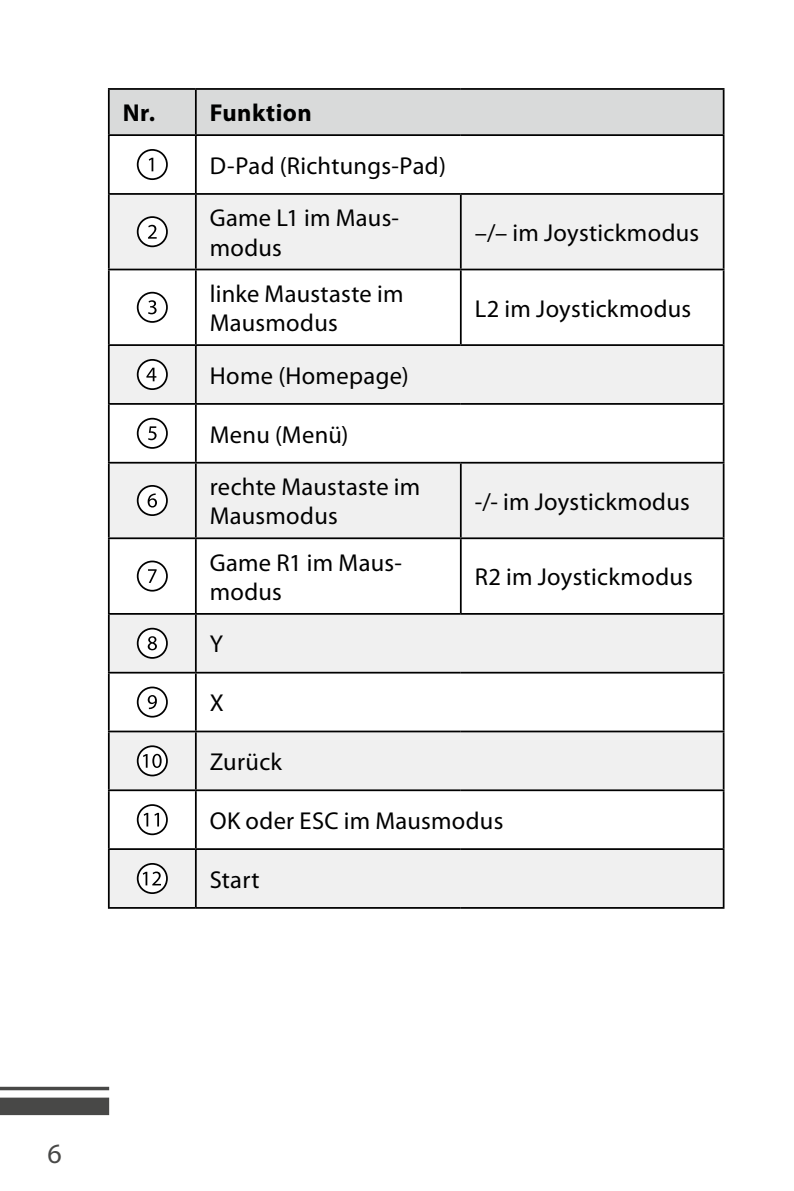
<style>
.page{position:relative;width:794px;height:1191px;background:#fff}
.page>*{position:absolute;margin:0;border:0;box-sizing:border-box;transform-origin:0 0}
.t1{font:28px "Myriad Pro";color:#484847}
.Fließtext_Ebene_1_Ta{font:24.5px/29.4px "Myriad Pro";letter-spacing:.01em;color:#000}
.Überschrift_Tabelle{font:700 24.5px "Myriad Pro";letter-spacing:.02em;color:#000}
</style>
<div class="page">
<div style="left:0;top:1097px;width:109px;height:18px;background:#484847"></div>
<svg style="left:0;top:1086px;width:109px;height:4px"></svg>
<div style="left:110px;top:90px;width:613px;height:44px;background:#d9dada"></div>
<svg style="left:110px;top:195px;width:613px;height:712px;fill:#f0f0f0"></svg>
<hr style="left:108px;top:134px;width:88px;height:2px;background:#000">
<hr style="left:108px;top:193px;width:88px;height:2px;background:#000">
<hr style="left:195px;top:195px;width:2px;height:74px;background:#000">
<hr style="left:460px;top:195px;width:2px;height:74px;background:#000">
<hr style="left:108px;top:269px;width:88px;height:1px;background:#000">
<hr style="left:196px;top:269px;width:265px;height:1px;background:#000">
<hr style="left:195px;top:270px;width:2px;height:74px;background:#000">
<hr style="left:461px;top:269px;width:263px;height:1px;background:#000">
<hr style="left:460px;top:270px;width:2px;height:74px;background:#000">
<hr style="left:108px;top:344px;width:88px;height:2px;background:#000">
<hr style="left:108px;top:403px;width:88px;height:2px;background:#000">
<hr style="left:108px;top:462px;width:88px;height:1px;background:#000">
<hr style="left:195px;top:463px;width:2px;height:74px;background:#000">
<hr style="left:460px;top:463px;width:2px;height:74px;background:#000">
<hr style="left:108px;top:537px;width:88px;height:2px;background:#000">
<hr style="left:196px;top:537px;width:265px;height:2px;background:#000">
<hr style="left:195px;top:539px;width:2px;height:74px;background:#000">
<hr style="left:461px;top:537px;width:263px;height:2px;background:#000">
<hr style="left:460px;top:539px;width:2px;height:74px;background:#000">
<hr style="left:108px;top:613px;width:88px;height:2px;background:#000">
<hr style="left:108px;top:672px;width:88px;height:1px;background:#000">
<hr style="left:108px;top:730px;width:88px;height:2px;background:#000">
<hr style="left:108px;top:789px;width:88px;height:2px;background:#000">
<hr style="left:108px;top:848px;width:88px;height:2px;background:#000">
<hr style="left:108px;top:88px;width:88px;height:2px;background:#000">
<hr style="left:108px;top:90px;width:2px;height:44px;background:#000">
<hr style="left:108px;top:136px;width:2px;height:57px;background:#000">
<hr style="left:108px;top:195px;width:2px;height:74px;background:#000">
<hr style="left:723px;top:195px;width:1px;height:74px;background:#000">
<hr style="left:108px;top:270px;width:2px;height:74px;background:#000">
<hr style="left:723px;top:270px;width:1px;height:74px;background:#000">
<hr style="left:108px;top:346px;width:2px;height:57px;background:#000">
<hr style="left:108px;top:405px;width:2px;height:57px;background:#000">
<hr style="left:108px;top:463px;width:2px;height:74px;background:#000">
<hr style="left:723px;top:463px;width:1px;height:74px;background:#000">
<hr style="left:108px;top:539px;width:2px;height:74px;background:#000">
<hr style="left:723px;top:539px;width:1px;height:74px;background:#000">
<hr style="left:108px;top:615px;width:2px;height:57px;background:#000">
<hr style="left:108px;top:673px;width:2px;height:57px;background:#000">
<hr style="left:108px;top:732px;width:2px;height:57px;background:#000">
<hr style="left:108px;top:791px;width:2px;height:57px;background:#000">
<hr style="left:108px;top:850px;width:2px;height:57px;background:#000">
<hr style="left:108px;top:907px;width:88px;height:1px;background:#000">
<hr style="left:196px;top:88px;width:265px;height:2px;background:#000">
<hr style="left:195px;top:90px;width:2px;height:44px;background:#000">
<hr style="left:461px;top:88px;width:263px;height:2px;background:#000">
<hr style="left:723px;top:90px;width:1px;height:44px;background:#000">
<hr style="left:196px;top:907px;width:265px;height:1px;background:#000">
<hr style="left:461px;top:907px;width:263px;height:1px;background:#000">
<hr style="left:196px;top:134px;width:265px;height:2px;background:#000">
<hr style="left:195px;top:136px;width:2px;height:57px;background:#000">
<hr style="left:461px;top:134px;width:263px;height:2px;background:#000">
<hr style="left:723px;top:136px;width:1px;height:57px;background:#000">
<hr style="left:196px;top:193px;width:265px;height:2px;background:#000">
<hr style="left:461px;top:193px;width:263px;height:2px;background:#000">
<hr style="left:196px;top:344px;width:265px;height:2px;background:#000">
<hr style="left:195px;top:346px;width:2px;height:57px;background:#000">
<hr style="left:461px;top:344px;width:263px;height:2px;background:#000">
<hr style="left:723px;top:346px;width:1px;height:57px;background:#000">
<hr style="left:196px;top:403px;width:265px;height:2px;background:#000">
<hr style="left:195px;top:405px;width:2px;height:57px;background:#000">
<hr style="left:461px;top:403px;width:263px;height:2px;background:#000">
<hr style="left:723px;top:405px;width:1px;height:57px;background:#000">
<hr style="left:196px;top:462px;width:265px;height:1px;background:#000">
<hr style="left:461px;top:462px;width:263px;height:1px;background:#000">
<hr style="left:196px;top:613px;width:265px;height:2px;background:#000">
<hr style="left:195px;top:615px;width:2px;height:57px;background:#000">
<hr style="left:461px;top:613px;width:263px;height:2px;background:#000">
<hr style="left:723px;top:615px;width:1px;height:57px;background:#000">
<hr style="left:196px;top:672px;width:265px;height:1px;background:#000">
<hr style="left:195px;top:673px;width:2px;height:57px;background:#000">
<hr style="left:461px;top:672px;width:263px;height:1px;background:#000">
<hr style="left:723px;top:673px;width:1px;height:57px;background:#000">
<hr style="left:196px;top:730px;width:265px;height:2px;background:#000">
<hr style="left:195px;top:732px;width:2px;height:57px;background:#000">
<hr style="left:461px;top:730px;width:263px;height:2px;background:#000">
<hr style="left:723px;top:732px;width:1px;height:57px;background:#000">
<hr style="left:196px;top:789px;width:265px;height:2px;background:#000">
<hr style="left:195px;top:791px;width:2px;height:57px;background:#000">
<hr style="left:461px;top:789px;width:263px;height:2px;background:#000">
<hr style="left:723px;top:791px;width:1px;height:57px;background:#000">
<hr style="left:196px;top:848px;width:265px;height:2px;background:#000">
<hr style="left:195px;top:850px;width:2px;height:57px;background:#000">
<hr style="left:461px;top:848px;width:263px;height:2px;background:#000">
<hr style="left:723px;top:850px;width:1px;height:57px;background:#000">
<div style="left:137px;top:149px;width:31px;height:31px;border:2px solid #000;border-radius:50%"></div>
<svg style="left:149px;top:158px;width:4px;height:13px"></svg>
<div style="left:138px;top:217px;width:29px;height:29px;background:#fff;border-radius:50%"></div>
<div style="left:137px;top:216px;width:31px;height:31px;border:2px solid #000;border-radius:50%"></div>
<svg style="left:148px;top:225px;width:9px;height:14px"></svg>
<div style="left:138px;top:293px;width:29px;height:29px;background:#fff;border-radius:50%"></div>
<div style="left:137px;top:292px;width:31px;height:31px;border:2px solid #000;border-radius:50%"></div>
<svg style="left:148px;top:300px;width:9px;height:14px"></svg>
<div style="left:138px;top:360px;width:29px;height:29px;background:#fff;border-radius:50%"></div>
<div style="left:137px;top:359px;width:31px;height:31px;border:2px solid #000;border-radius:50%"></div>
<svg style="left:146px;top:368px;width:10px;height:13px"></svg>
<div style="left:138px;top:419px;width:29px;height:29px;background:#fff;border-radius:50%"></div>
<div style="left:137px;top:418px;width:31px;height:31px;border:2px solid #000;border-radius:50%"></div>
<svg style="left:148px;top:426px;width:9px;height:14px"></svg>
<div style="left:138px;top:486px;width:29px;height:29px;background:#fff;border-radius:50%"></div>
<div style="left:137px;top:485px;width:31px;height:31px;border:2px solid #000;border-radius:50%"></div>
<svg style="left:148px;top:493px;width:9px;height:14px"></svg>
<div style="left:138px;top:561px;width:29px;height:29px;background:#fff;border-radius:50%"></div>
<div style="left:137px;top:560px;width:31px;height:31px;border:2px solid #000;border-radius:50%"></div>
<svg style="left:148px;top:569px;width:9px;height:14px"></svg>
<div style="left:138px;top:628px;width:29px;height:30px;background:#fff;border-radius:50%"></div>
<div style="left:137px;top:628px;width:31px;height:31px;border:2px solid #000;border-radius:50%"></div>
<svg style="left:148px;top:636px;width:9px;height:14px"></svg>
<div style="left:138px;top:687px;width:29px;height:29px;background:#fff;border-radius:50%"></div>
<div style="left:137px;top:686px;width:31px;height:31px;border:2px solid #000;border-radius:50%"></div>
<svg style="left:148px;top:695px;width:9px;height:14px"></svg>
<svg style="left:138px;top:746px;width:29px;height:29px"></svg>
<div style="left:137px;top:745px;width:31px;height:31px;border:2px solid #000;border-radius:50%"></div>
<svg style="left:143px;top:754px;width:5px;height:13px"></svg>
<svg style="left:152px;top:754px;width:10px;height:14px"></svg>
<div style="left:154px;top:755px;width:6px;height:11px;background:#fff;border-radius:50%"></div>
<svg style="left:138px;top:805px;width:29px;height:29px"></svg>
<div style="left:137px;top:804px;width:31px;height:31px;border:2px solid #000;border-radius:50%"></div>
<svg style="left:144px;top:813px;width:4px;height:13px"></svg>
<svg style="left:154px;top:813px;width:5px;height:13px"></svg>
<svg style="left:138px;top:864px;width:29px;height:29px"></svg>
<div style="left:137px;top:863px;width:31px;height:31px;border:2px solid #000;border-radius:50%"></div>
<svg style="left:143px;top:871px;width:18px;height:14px"></svg>
<p class="Überschrift_Tabelle" style="left:123px;top:99px;width:34px">Nr.</p>
<p class="Überschrift_Tabelle" style="left:210px;top:99px;width:104px">Funktion</p>
<p class="Fließtext_Ebene_1_Ta" style="left:210px;top:151px;width:238px">D-Pad (Richtungs-Pad)</p>
<p class="Fließtext_Ebene_1_Ta" style="left:210px;top:204px;width:191px">Game L1 im Maus&shy;modus</p>
<p class="Fließtext_Ebene_1_Ta" style="left:210px;top:279px;width:195px">linke Maustaste im<br>Mausmodus</p>
<p class="Fließtext_Ebene_1_Ta" style="left:210px;top:361px;width:200px">Home (Homepage)</p>
<p class="Fließtext_Ebene_1_Ta" style="left:210px;top:420px;width:140px">Menu (Menü)</p>
<p class="Fließtext_Ebene_1_Ta" style="left:210px;top:472px;width:212px">rechte Maustaste im<br>Mausmodus</p>
<p class="Fließtext_Ebene_1_Ta" style="left:210px;top:548px;width:194px">Game R1 im Maus&shy;modus</p>
<p class="Fließtext_Ebene_1_Ta" style="left:210px;top:630px;width:15px">Y</p>
<p class="Fließtext_Ebene_1_Ta" style="left:210px;top:689px;width:15px">X</p>
<p class="Fließtext_Ebene_1_Ta" style="left:210px;top:747px;width:74px">Zurück</p>
<p class="Fließtext_Ebene_1_Ta" style="left:475px;top:218px;width:226px">–/– im Joystickmodus</p>
<p class="Fließtext_Ebene_1_Ta" style="left:475px;top:294px;width:218px">L2 im Joystickmodus</p>
<p class="Fließtext_Ebene_1_Ta" style="left:475px;top:487px;width:217px">-/- im Joystickmodus</p>
<p class="Fließtext_Ebene_1_Ta" style="left:475px;top:563px;width:220px">R2 im Joystickmodus</p>
<p class="Fließtext_Ebene_1_Ta" style="left:210px;top:806px;width:295px">OK oder ESC im Mausmodus</p>
<p class="Fließtext_Ebene_1_Ta" style="left:210px;top:865px;width:51px">Start</p>
<p class="t1" style="left:47px;top:1138px;width:16px">6</p>
</div>
